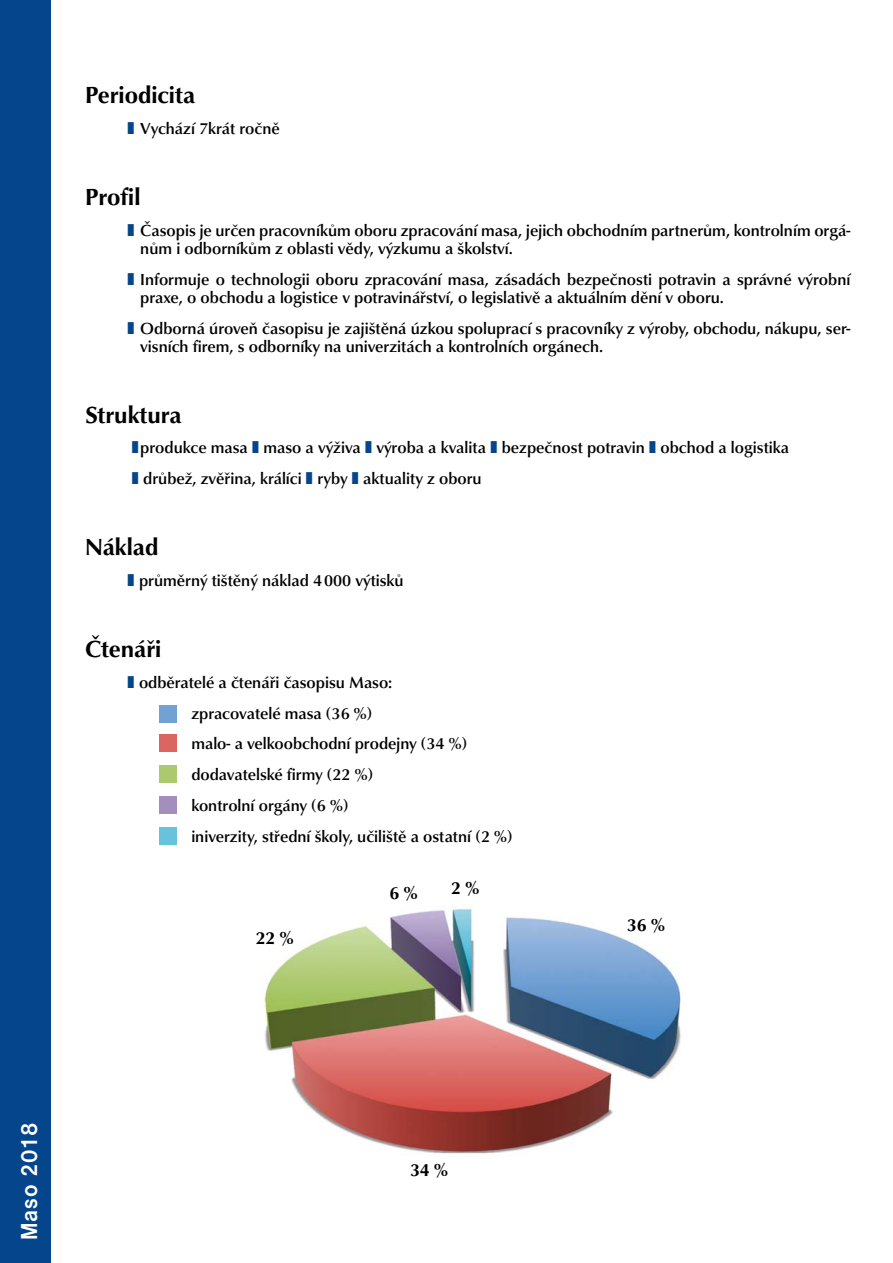
<style>
.page{position:relative;width:893px;height:1263px;background:#fff}
.page>*{position:absolute;margin:0;border:0;box-sizing:border-box;transform-origin:0 0}
.t1{font:700 24px "URW Classico TOT";color:#000}
.t2{font:700 24px "Nimbus San DCE";letter-spacing:.04em;color:#fff;scale:.9 1}
.t3{font:700 18px "URW Classico TOT";color:#000}
.t4{font:500 16.5px/30.8px "URW Classico TOT";color:#000}
.s1{font-family:"Arial Unicode MS";font-weight:400;color:#04458b}
</style>
<div class="page">
<div style="left:0;top:0;width:51px;height:1263px;background:#04458b"></div>
<img style="left:264px;top:908px;width:417px;height:246px">
<div style="left:159px;top:705px;width:17px;height:17px;background:#72a2d4"></div>
<div style="left:159px;top:735px;width:17px;height:17px;background:#db6561"></div>
<div style="left:159px;top:766px;width:17px;height:17px;background:#adc970"></div>
<div style="left:159px;top:796px;width:17px;height:17px;background:#a38ebd"></div>
<div style="left:159px;top:827px;width:17px;height:17px;background:#67c3dc"></div>
<h1 class="t1" style="left:85px;top:80px;width:112px">Periodicita</h1>
<p class="t4" style="left:128px;top:113px;width:154px"><span class="s1">❚</span> Vychází 7krát ročně</p>
<h1 class="t1" style="left:85px;top:182px;width:57px">Profil</h1>
<p class="t4" style="left:140px;top:222px;width:712px;line-height:18px;text-indent:-13px"><span class="s1">❚</span> Časopis je určen pracovníkům oboru zpracování masa, jejich obchodním partnerům, kontrolním orgá&shy;nům i odborníkům z oblasti vědy, výzkumu a školství.</p>
<p class="t4" style="left:140px;top:270px;width:712px;line-height:18px;text-indent:-13px"><span class="s1">❚</span> Informuje o technologii oboru zpracování masa, zásadách bezpečnosti potravin a správné výrobní praxe, o obchodu a logistice v potravinářství, o legislativě a aktuálním dění v oboru.</p>
<p class="t4" style="left:140px;top:319px;width:712px;line-height:18px;text-indent:-13px"><span class="s1">❚</span> Odborná úroveň časopisu je zajištěná úzkou spoluprací s pracovníky z výroby, obchodu, nákupu, ser&shy;visních firem, s odborníky na univerzitách a kontrolních orgánech.</p>
<h1 class="t1" style="left:85px;top:400px;width:98px">Struktura</h1>
<p class="t4" style="left:132px;top:433px;width:659px"><span class="s1">❚</span> produkce masa <span class="s1">❚</span> maso a výživa <span class="s1">❚</span> výroba a kvalita <span class="s1">❚</span> bezpečnost potravin <span class="s1">❚</span> obchod a logistika <span class="s1">❚</span> drůbež, zvěřina, králíci <span class="s1">❚</span> ryby <span class="s1">❚</span> aktuality z oboru</p>
<h1 class="t1" style="left:85px;top:532px;width:75px">Náklad</h1>
<p class="t4" style="left:128px;top:565px;width:278px"><span class="s1">❚</span> průměrný tištěný náklad 4000 výtisků</p>
<h1 class="t1" style="left:85px;top:634px;width:78px">Čtenáři</h1>
<p class="t4" style="left:191px;top:667px;width:323px;text-indent:-64px"><span class="s1">❚</span> odběratelé a čtenáři časopisu Maso:<br>zpracovatelé masa (36 %)<br>malo- a velkoobchodní prodejny (34 %) dodavatelské firmy (22 %)<br>kontrolní orgány (6 %)<br>iniverzity, střední školy, učiliště a ostatní (2 %)</p>
<p class="t3" style="left:256px;top:927px;width:39px">22 %</p>
<p class="t3" style="left:389px;top:882px;width:30px">6 %</p>
<p class="t3" style="left:451px;top:877px;width:30px">2 %</p>
<p class="t3" style="left:627px;top:913px;width:39px">36 %</p>
<h1 class="t2" style="left:16px;top:1240px;width:132px;rotate:-90deg">Maso 2018</h1>
<p class="t3" style="left:410px;top:1159px;width:39px">34 %</p>
</div>
